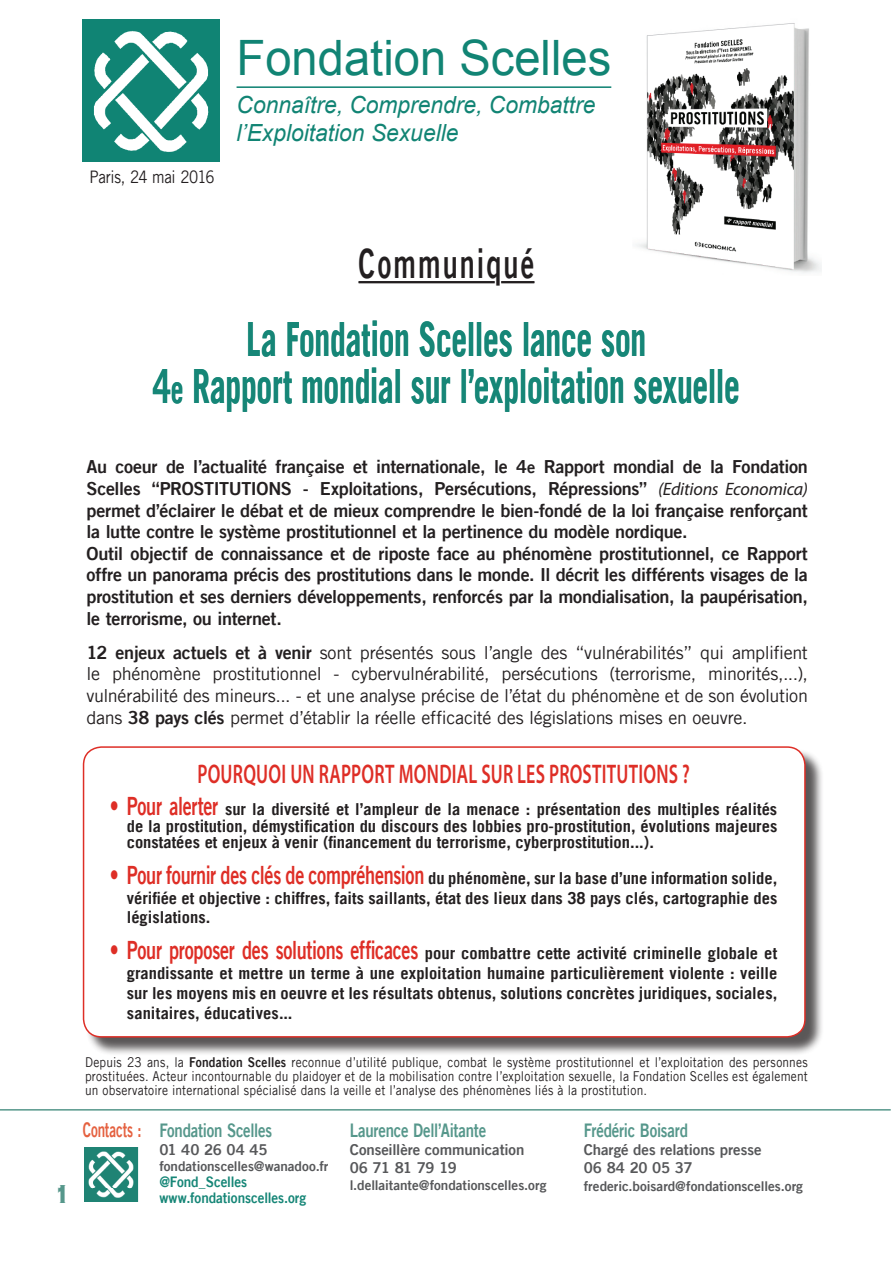
<style>
.page{position:relative;width:893px;height:1263px;background:#fff}
.page>*{position:absolute;margin:0;border:0;box-sizing:border-box;transform-origin:0 0}
.t1{font:48.75px "Arial";color:#118474}
.t2{font:700 47.25px/46.8px "Trade Gothic LT";letter-spacing:-.01em;color:#168677;text-align:center;scale:.67 1}
.t3{font:40.5px "Trade Gothic LT Bold Two";letter-spacing:.075em;color:#231f20;scale:.67 1}
.t4{font:700 33.75px "Copperplate";color:#56978b;scale:.8 1}
.t5{font:600 27px "Myriad Pro";letter-spacing:.015em;color:#de2e26;scale:.67 1}
.t6{font:italic 23.55px/28.3px "Arial";color:#118474}
.t7{font:20.25px "Trade Gothic LT Bold Two";letter-spacing:-.01em;color:#e56140;scale:.67 1}
.t8{font:18.75px "Trade Gothic LT Bold Two";letter-spacing:-.015em;color:#56978b;scale:.8 1}
.t9{font:18px/21.6px "Trade Gothic LT Bold Two";letter-spacing:-.015em;color:#231f20}
.t10{font:18px/21.6px "Trade Gothic LT";letter-spacing:-.02em;color:#231f20;text-align:justify}
.t11{font:17.25px "Trade Gothic LT";letter-spacing:-.02em;color:#231f20;scale:.87 1}
.t12{font:700 16.5px/19.8px "Trade Gothic LT";color:#231f20;text-align:justify}
.t13{font:15px/18px "Trade Gothic LT Bold Two";letter-spacing:-.005em;color:#57585a}
.t14{font:14.55px/16.2px "Trade Gothic LT Bold Two";letter-spacing:-.005em;color:#168677;scale:.93 1}
.t15{font:13.5px/14.4px "Trade Gothic LT";letter-spacing:.015em;color:#231f20;text-align:justify;scale:.88 1}
.t16{font:13.5px "Trade Gothic LT Bold Two";color:#57585a}
.s1{font-size:38.25px}
.s2{font-size:16.5px}
.s3{font-family:"Myriad Pro";font-style:italic}
.s4{font-family:"Trade Gothic LT Bold Two"}
.s5{font-family:"Trade Gothic LT Bold Two";font-weight:400;font-size:25.2px;color:#de2e26}
</style>
<div class="page">
<img style="left:636px;top:23px;width:186px;height:250px">
<hr style="left:359px;top:281px;width:175px;height:2px;background:#231f20">
<svg style="left:484px;top:281px;width:51px;height:3px"></svg>
<img style="left:83px;top:19px;width:137px;height:142px">
<hr style="left:237px;top:86px;width:374px;height:2px;background:#118474">
<div style="left:85px;top:749px;width:739px;height:307px;background:#231f20;opacity:.75"></div>
<div style="left:84px;top:747px;width:721px;height:290px;background:#fff;border-radius:18px"></div>
<div style="left:83px;top:746px;width:723px;height:291px;border:2px solid #de2e26;border-radius:18px"></div>
<img style="left:84px;top:1147px;width:55px;height:55px">
<hr style="left:0;top:1109px;width:891px;height:1px;background:#56978b">
<p class="t11" style="left:89px;top:166px;width:145px">Paris, 24 mai 2016</p>
<h1 class="t1" style="left:237px;top:26px;width:376px">Fondation Scelles</h1>
<h3 class="t6" style="left:237px;top:91px;width:360px">Connaître, Comprendre, Combattre l’Exploitation Sexuelle</h3>
<h3 class="t3" style="left:359px;top:239px;width:264px">Communiqué</h3>
<h2 class="t2" style="left:153px;top:315px;width:877px">La Fondation Scelles lance son<br>4<span class="s1">e</span> Rapport mondial sur l’exploitation sexuelle</h2>
<h3 class="t4" style="left:54px;top:1171px;width:22px">1</h3>
<p class="t9" style="left:87px;top:456px;width:723px">Au coeur de l’actualité française et internationale, le 4<span class="s2">e</span> Rapport mondial de la Fondation Scelles “PROSTITUTIONS - Exploitations, Persécutions, Répressions” <span class="s3">(Editions Economica) </span>permet d’éclairer le débat et de mieux comprendre le bien-fondé de la loi française renforçant la lutte contre le système prostitutionnel et la pertinence du modèle nordique.<br>Outil objectif de connaissance et de riposte face au phénomène prostitutionnel, ce Rapport offre un panorama précis des prostitutions dans le monde. Il décrit les différents visages de la prostitution et ses derniers développements, renforcés par la mondialisation, la paupérisation, le terrorisme, ou internet.</p>
<p class="t10" style="left:87px;top:641px;width:723px"><span class="s4">12 enjeux actuels et à venir</span> sont présentés sous l’angle des “vulnérabilités” qui amplifient le phénomène prostitutionnel - cybervulnérabilité, persécutions (terrorisme, minorités,...), vulnérabilité des mineurs... - et une analyse précise de l’état du phénomène et de son évolution dans <span class="s4">38 pays clés</span> permet d’établir la réelle efficacité des législations mises en oeuvre.</p>
<h3 class="t5" style="left:197px;top:757px;width:737px">POURQUOI UN RAPPORT MONDIAL SUR LES PROSTITUTIONS ?</h3>
<p class="t12" style="left:127px;top:801px;width:652px;line-height:16.2px;text-indent:-17px"><span class="s5">• Pour alerter</span> sur la diversité et l’ampleur de la menace : présentation des multiples réalités de la prostitution, démystification du discours des lobbies pro-prostitution, évolutions majeures constatées et enjeux à venir (financement du terrorisme, cyberprostitution...).</p>
<p class="t12" style="left:127px;top:868px;width:652px;text-indent:-17px"><span class="s5">• Pour fournir des clés de compréhension</span> du phénomène, sur la base d’une information solide, vérifiée et objective : chiffres, faits saillants, état des lieux dans 38 pays clés, cartographie des législations.</p>
<p class="t12" style="left:127px;top:943px;width:652px;text-indent:-17px"><span class="s5">• Pour proposer des solutions efficaces</span> pour combattre cette activité criminelle globale et grandissante et mettre un terme à une exploitation humaine particulièrement violente : veille sur les moyens mis en oeuvre et les résultats obtenus, solutions concrètes juridiques, sociales, sanitaires, éducatives...</p>
<p class="t15" style="left:85px;top:1054px;width:823px">Depuis 23 ans, la <span class="s4">Fondation Scelles</span> reconnue d’utilité publique, combat le système prostitutionnel et l’exploitation des personnes prostituées. Acteur incontournable du plaidoyer et de la mobilisation contre l’exploitation sexuelle, la Fondation Scelles est également un observatoire international spécialisé dans la veille et l’analyse des phénomènes liés à la prostitution.</p>
<p class="t7" style="left:83px;top:1117px;width:89px">Contacts :</p>
<p class="t8" style="left:159px;top:1118px;width:143px">Fondation Scelles</p>
<p class="t13" style="left:159px;top:1140px;width:110px">01 40 26 04 45</p>
<p class="t16" style="left:159px;top:1157px;width:171px">fondationscelles@wanadoo.fr</p>
<p class="t14" style="left:159px;top:1173px;width:159px">@Fond_Scelles www.fondationscelles.org</p>
<p class="t8" style="left:350px;top:1119px;width:172px">Laurence Dell’Aitante</p>
<p class="t13" style="left:350px;top:1141px;width:176px">Conseillère communication<br>06 71 81 79 19</p>
<p class="t16" style="left:350px;top:1176px;width:198px">l.dellaitante@fondationscelles.org</p>
<p class="t8" style="left:584px;top:1119px;width:132px">Frédéric Boisard</p>
<p class="t13" style="left:584px;top:1141px;width:179px">Chargé des relations presse<br>06 84 20 05 37</p>
<p class="t16" style="left:584px;top:1178px;width:221px">frederic.boisard@fondationscelles.org</p>
</div>
